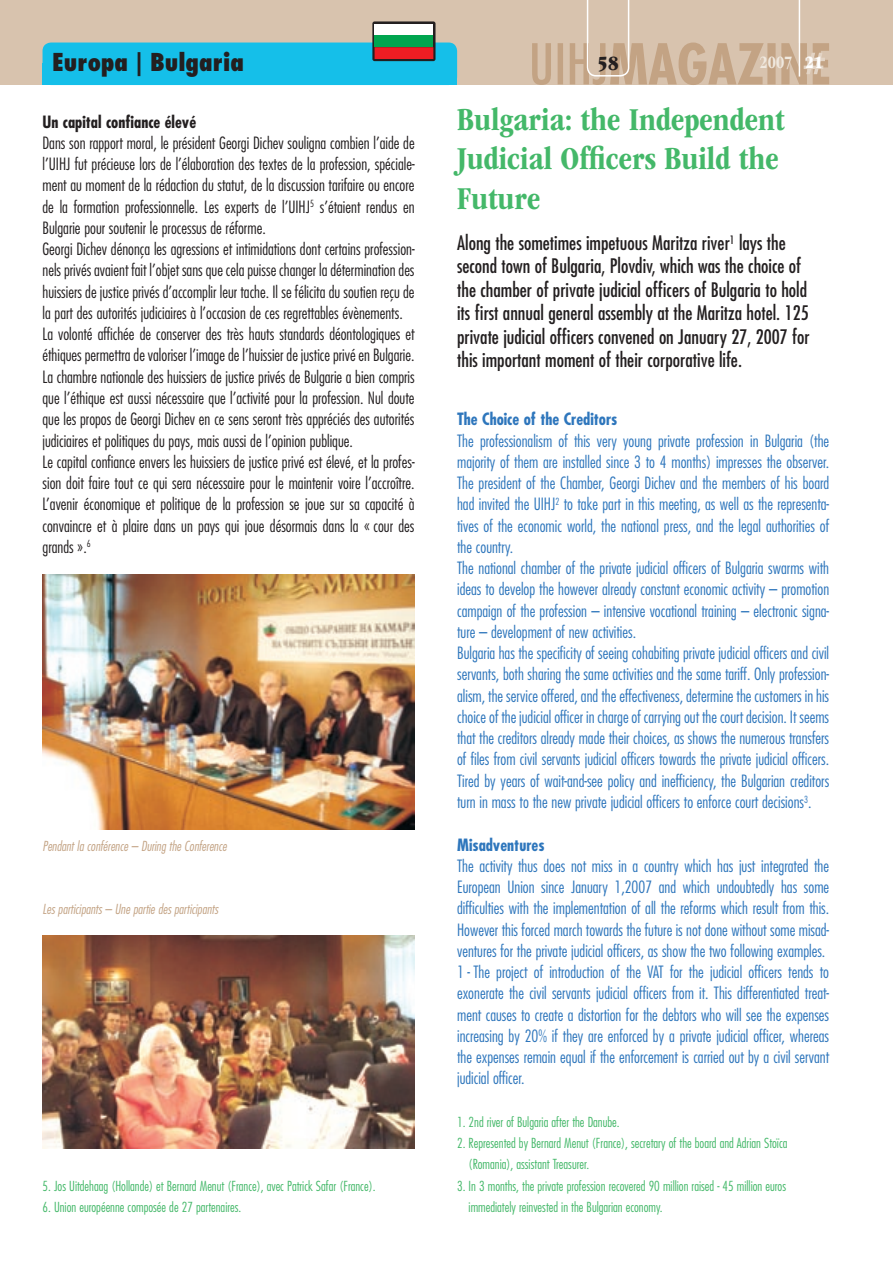
<style>
.page{position:relative;width:893px;height:1263px;background:#fff}
.page>*{position:absolute;margin:0;border:0;box-sizing:border-box;transform-origin:0 0}
._01-titre{font:700 condensed 33px/39.6px "ITC Garamond Std";color:#44b869}
.t1{font:800 condensed 24px "Futura Std";color:#231f20}
.t2{font:21px "ITC Garamond Std Ult Cond";color:#231f20}
._02-chapeau{font:condensed 19.5px/23.4px "Futura Std";color:#231f20}
.t3{font:700 condensed 18px "ITC Garamond Std";color:#f0e9df}
._04-texte_anglais{font:300 condensed 16.5px/21.3px "Futura Std";color:#2e76bc;text-align:justify}
._04-texte_français{font:300 condensed 16.5px/21.3px "Futura Std";color:#231f20;text-align:justify}
._03-texte_titre_anglais{font:700 condensed 16.5px "Futura Std";color:#2e76bc}
._03-texte_titre_français{font:700 condensed 16.5px "Futura Std";color:#231f20}
._07-renvois{font:300 condensed 13.5px/21.3px "Futura Std";color:#44b869}
._07-légende{font:italic 300 condensed 13.5px "Futura Std";color:#c3a384}
.s1{font-family:"ITC Garamond Std Ult Cond";font-weight:400;font-stretch:normal;color:#fff}
</style>
<div class="page">
<div style="left:0;top:0;width:893px;height:85px;background:#d8c3ae"></div>
<svg style="left:532px;top:0;width:297px;height:85px"></svg>
<div style="left:43px;top:43px;width:414px;height:42px;background:#15bfe9"></div>
<svg style="left:372px;top:21px;width:63px;height:40px"></svg>
<div style="left:375px;top:24px;width:58px;height:11px;background:#fff"></div>
<div style="left:375px;top:35px;width:58px;height:12px;background:#00a54f"></div>
<div style="left:375px;top:47px;width:58px;height:12px;background:#ee1d23"></div>
<img style="left:43px;top:574px;width:372px;height:255px">
<img style="left:43px;top:935px;width:372px;height:213px">
<p class="t1" style="left:52px;top:47px;width:193px">Europa | Bulgaria</p>
<p class="t2" style="left:598px;top:51px;width:22px">58</p>
<p class="t3" style="left:759px;top:52px;width:65px">2007 <span class="s1">21</span></p>
<p class="_03-texte_titre_français" style="left:43px;top:111px;width:155px">Un capital confiance élevé</p>
<p class="_04-texte_français" style="left:43px;top:132px;width:374px">Dans son rapport moral, le président Georgi Dichev souligna combien l’aide de l’UIHJ fut précieuse lors de l’élaboration des textes de la profession, spéciale&shy;ment au moment de la rédaction du statut, de la discussion tarifaire ou encore de la formation professionnelle. Les experts de l’UIHJ<sup>5</sup> s’étaient rendus en Bulgarie pour soutenir le processus de réforme.</p>
<p class="_04-texte_français" style="left:43px;top:238px;width:374px">Georgi Dichev dénonça les agressions et intimidations dont certains profession&shy;nels privés avaient fait l’objet sans que cela puisse changer la détermination des huissiers de justice privés d’accomplir leur tache. Il se félicita du soutien reçu de la part des autorités judiciaires à l’occasion de ces regrettables évènements.</p>
<p class="_04-texte_français" style="left:43px;top:323px;width:374px">La volonté affichée de conserver des très hauts standards déontologiques et éthiques permettra de valoriser l’image de l’huissier de justice privé en Bulgarie.<br>La chambre nationale des huissiers de justice privés de Bulgarie a bien compris que l’éthique est aussi nécessaire que l’activité pour la profession. Nul doute que les propos de Georgi Dichev en ce sens seront très appréciés des autorités judiciaires et politiques du pays, mais aussi de l’opinion publique.</p>
<p class="_04-texte_français" style="left:43px;top:451px;width:374px">Le capital confiance envers les huissiers de justice privé est élevé, et la profes&shy;sion doit faire tout ce qui sera nécessaire pour le maintenir voire l’accroître.<br>L’avenir économique et politique de la profession se joue sur sa capacité à convaincre et à plaire dans un pays qui joue désormais dans la « cour des grands ».<sup>6</sup></p>
<p class="_01-titre" style="left:457px;top:99px;width:329px">Bulgaria: the Independent<br>Judicial Officers Build the<br>Future</p>
<p class="_02-chapeau" style="left:457px;top:231px;width:354px">Along the sometimes impetuous Maritza river<sup>1</sup> lays the second town of Bulgaria, Plovdiv, which was the choice of the chamber of private judicial officers of Bulgaria to hold its first annual general assembly at the Maritza hotel. 125 private judicial officers convened on January 27, 2007 for this important moment of their corporative life.</p>
<p class="_03-texte_titre_anglais" style="left:457px;top:409px;width:162px">The Choice of the Creditors</p>
<p class="_04-texte_anglais" style="left:457px;top:430px;width:374px">The professionalism of this very young private profession in Bulgaria (the majority of them are installed since 3 to 4 months) impresses the observer.<br>The president of the Chamber, Georgi Dichev and the members of his board had invited the UIHJ<sup>2</sup> to take part in this meeting, as well as the representa&shy;tives of the economic world, the national press, and the legal authorities of the country.</p>
<p class="_04-texte_anglais" style="left:457px;top:557px;width:374px">The national chamber of the private judicial officers of Bulgaria swarms with ideas to develop the however already constant economic activity – promotion campaign of the profession – intensive vocational training – electronic signa&shy;ture – development of new activities.</p>
<p class="_04-texte_anglais" style="left:457px;top:642px;width:374px">Bulgaria has the specificity of seeing cohabiting private judicial officers and civil servants, both sharing the same activities and the same tariff. Only profession&shy;alism, the service offered, and the effectiveness, determine the customers in his choice of the judicial officer in charge of carrying out the court decision. It seems that the creditors already made their choices, as shows the numerous transfers of files from civil servants judicial officers towards the private judicial officers.<br>Tired by years of wait-and-see policy and inefficiency, the Bulgarian creditors turn in mass to the new private judicial officers to enforce court decisions<sup>3</sup>.</p>
<p class="_03-texte_titre_anglais" style="left:457px;top:834px;width:89px">Misadventures</p>
<p class="_04-texte_anglais" style="left:457px;top:855px;width:374px">The activity thus does not miss in a country which has just integrated the European Union since January 1,2007 and which undoubtedly has some difficulties with the implementation of all the reforms which result from this.<br>However this forced march towards the future is not done without some misad&shy;ventures for the private judicial officers, as show the two following examples.</p>
<p class="_04-texte_anglais" style="left:457px;top:961px;width:374px">1 - The project of introduction of the VAT for the judicial officers tends to exonerate the civil servants judicial officers from it. This differentiated treat&shy;ment causes to create a distortion for the debtors who will see the expenses increasing by 20% if they are enforced by a private judicial officer, whereas the expenses remain equal if the enforcement is carried out by a civil servant judicial officer.</p>
<p class="_07-légende" style="left:43px;top:837px;width:186px">Pendant la conférence – During the Conference</p>
<p class="_07-légende" style="left:43px;top:901px;width:177px">Les participants – Une partie des participants</p>
<p class="_07-renvois" style="left:43px;top:1175px;width:334px">5. Jos Uitdehaag (Hollande) et Bernard Menut (France), avec Patrick Safar (France).</p>
<p class="_07-renvois" style="left:43px;top:1196px;width:200px">6. Union européenne composée de 27 partenaires.</p>
<p class="_07-renvois" style="left:457px;top:1111px;width:164px">1. 2nd river of Bulgaria after the Danube.</p>
<p class="_07-renvois" style="left:469px;top:1132px;width:320px;text-indent:-12px">2. Represented by Bernard Menut (France), secretary of the board and Adrian Stoïca (Romania), assistant Treasurer.</p>
<p class="_07-renvois" style="left:469px;top:1175px;width:319px;text-indent:-12px">3. In 3 months, the private profession recovered 90 million raised - 45 million euros immediately reinvested in the Bulgarian economy.</p>
</div>
